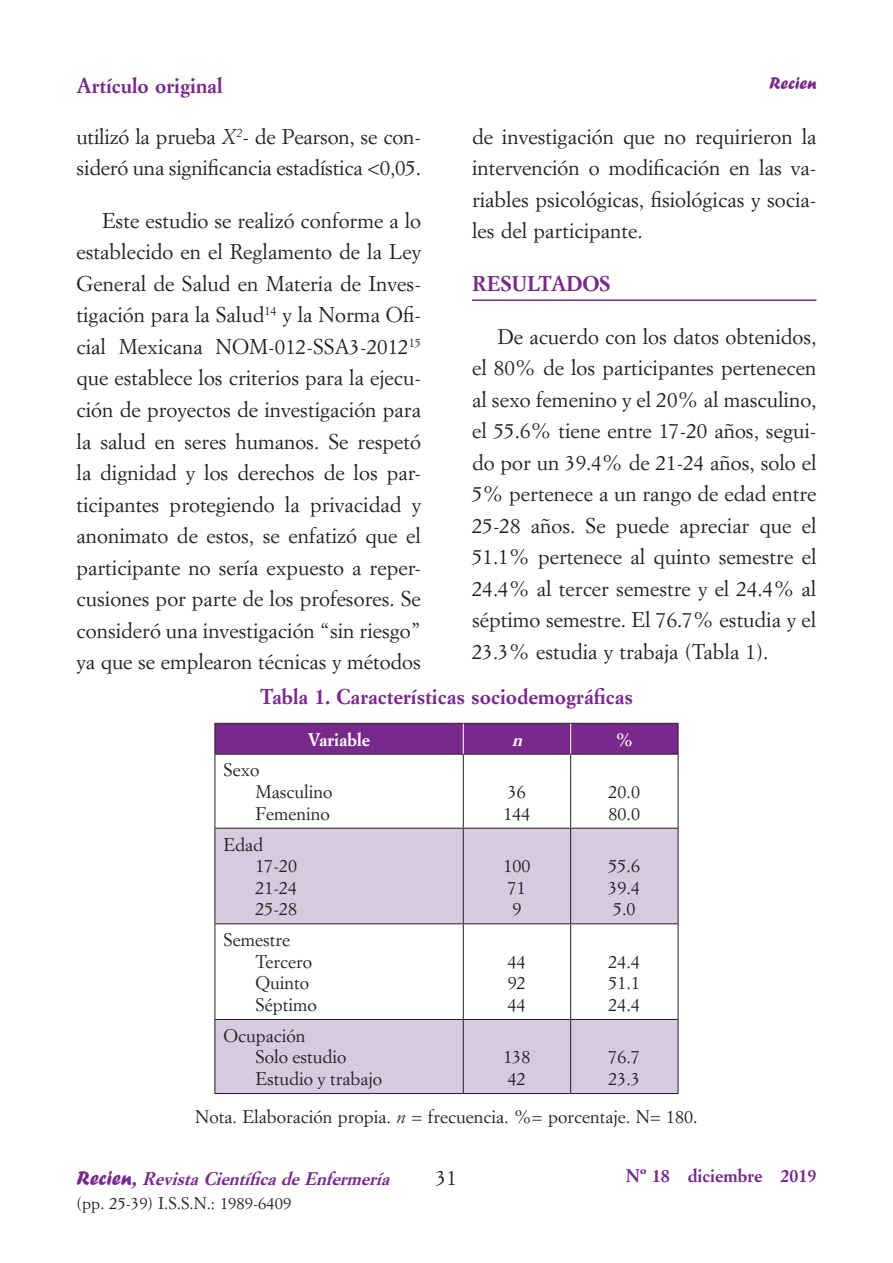
<style>
.page{position:relative;width:893px;height:1263px;background:#fff}
.page>*{position:absolute;margin:0;border:0;box-sizing:border-box;transform-origin:0 0}
.CUERPO_DE_TEXTO{font:21px/31.5px "Simoncini Garamond Std";color:#231f20;text-align:justify}
.TITULO_TABLA{font:700 21px "Simoncini Garamond Std";color:#79298c}
.LADILLO{font:700 21px "Simoncini Garamond Std";color:#79298c}
.NOTAS{font:18px "Simoncini Garamond Std";color:#231f20}
.t1{font:italic 700 18px "Simoncini Garamond Std";color:#79298c}
.t2{font:700 18px "Simoncini Garamond Std";color:#79298c}
.t3{font:700 18px "Simoncini Garamond Std";color:#fff}
.t4{font:18px "Forte";color:#79298c}
.t5{font:italic 700 18px "Simoncini Garamond Std";color:#fff}
.t6{font:16.5px "Simoncini Garamond Std";color:#231f20}
.s1{font-style:italic}
.s2{font-family:"Forte";font-weight:400;font-style:normal;font-size:21px}
.s3{font-size:21px}
</style>
<div class="page">
<hr style="left:472px;top:299px;width:344px;height:2px;background:#79298c">
<div style="left:216px;top:724px;width:462px;height:30px;background:#79298c"></div>
<svg style="left:216px;top:829px;width:462px;height:264px;fill:#d7c9e0"></svg>
<hr style="left:215px;top:723px;width:248px;height:1px;background:#231f20">
<hr style="left:215px;top:724px;width:1px;height:30px;background:#231f20">
<hr style="left:463px;top:723px;width:108px;height:1px;background:#231f20">
<hr style="left:571px;top:723px;width:107px;height:1px;background:#231f20">
<hr style="left:678px;top:724px;width:1px;height:30px;background:#231f20">
<hr style="left:215px;top:754px;width:248px;height:1px;background:#231f20">
<hr style="left:215px;top:754px;width:1px;height:74px;background:#231f20">
<hr style="left:463px;top:754px;width:108px;height:1px;background:#231f20">
<hr style="left:463px;top:754px;width:1px;height:74px;background:#231f20">
<hr style="left:571px;top:754px;width:107px;height:1px;background:#231f20">
<hr style="left:570px;top:754px;width:1px;height:74px;background:#231f20">
<hr style="left:678px;top:754px;width:1px;height:74px;background:#231f20">
<hr style="left:215px;top:828px;width:248px;height:1px;background:#231f20">
<hr style="left:215px;top:828px;width:1px;height:95px;background:#231f20">
<hr style="left:463px;top:828px;width:108px;height:1px;background:#231f20">
<hr style="left:463px;top:828px;width:1px;height:95px;background:#231f20">
<hr style="left:571px;top:828px;width:107px;height:1px;background:#231f20">
<hr style="left:570px;top:828px;width:1px;height:95px;background:#231f20">
<hr style="left:678px;top:828px;width:1px;height:95px;background:#231f20">
<hr style="left:215px;top:923px;width:248px;height:1px;background:#231f20">
<hr style="left:215px;top:924px;width:1px;height:95px;background:#231f20">
<hr style="left:463px;top:923px;width:108px;height:1px;background:#231f20">
<hr style="left:463px;top:924px;width:1px;height:95px;background:#231f20">
<hr style="left:571px;top:923px;width:107px;height:1px;background:#231f20">
<hr style="left:570px;top:924px;width:1px;height:95px;background:#231f20">
<hr style="left:678px;top:924px;width:1px;height:95px;background:#231f20">
<hr style="left:215px;top:1019px;width:248px;height:1px;background:#231f20">
<hr style="left:215px;top:1020px;width:1px;height:73px;background:#231f20">
<hr style="left:463px;top:1019px;width:108px;height:1px;background:#231f20">
<hr style="left:463px;top:1020px;width:1px;height:73px;background:#231f20">
<hr style="left:571px;top:1019px;width:107px;height:1px;background:#231f20">
<hr style="left:570px;top:1020px;width:1px;height:73px;background:#231f20">
<hr style="left:678px;top:1020px;width:1px;height:73px;background:#231f20">
<hr style="left:215px;top:1093px;width:248px;height:1px;background:#231f20">
<hr style="left:463px;top:1093px;width:108px;height:1px;background:#231f20">
<hr style="left:571px;top:1093px;width:107px;height:1px;background:#231f20">
<hr style="left:463px;top:724px;width:1px;height:30px;background:#fff">
<hr style="left:570px;top:724px;width:1px;height:30px;background:#fff">
<p class="TITULO_TABLA" style="left:77px;top:72px;width:147px">Artículo original</p>
<p class="t4" style="left:769px;top:72px;width:49px">Recien</p>
<p class="CUERPO_DE_TEXTO" style="left:77px;top:120px;width:346px">utilizó la prueba <span class="s1">X</span><sup>2</sup>- de Pearson, se con&shy;sideró una significancia estadística &lt;0,05.</p>
<p class="CUERPO_DE_TEXTO" style="left:77px;top:204px;width:346px;text-indent:26px">Este estudio se realizó conforme a lo establecido en el Reglamento de la Ley General de Salud en Materia de Inves&shy;tigación para la Salud<sup>14</sup> y la Norma Ofi&shy;cial Mexicana NOM-012-SSA3-2012<sup>15 </sup>que establece los criterios para la ejecu&shy;ción de proyectos de investigación para la salud en seres humanos. Se respetó la dignidad y los derechos de los par&shy;ticipantes protegiendo la privacidad y anonimato de estos, se enfatizó que el participante no sería expuesto a reper&shy;cusiones por parte de los profesores. Se consideró una investigación “sin riesgo” ya que se emplearon técnicas y métodos</p>
<p class="CUERPO_DE_TEXTO" style="left:472px;top:120px;width:346px">de investigación que no requirieron la intervención o modificación en las va&shy;riables psicológicas, fisiológicas y socia&shy;les del participante.</p>
<p class="LADILLO" style="left:472px;top:270px;width:140px">RESULTADOS</p>
<p class="CUERPO_DE_TEXTO" style="left:472px;top:320px;width:346px;text-indent:26px">De acuerdo con los datos obtenidos, el 80% de los participantes pertenecen al sexo femenino y el 20% al masculino, el 55.6% tiene entre 17-20 años, segui&shy;do por un 39.4% de 21-24 años, solo el 5% pertenece a un rango de edad entre 25-28 años. Se puede apreciar que el 51.1% pertenece al quinto semestre el 24.4% al tercer semestre y el 24.4% al séptimo semestre. El 76.7% estudia y el 23.3% estudia y trabaja (Tabla 1).</p>
<p class="TITULO_TABLA" style="left:260px;top:684px;width:374px">Tabla 1. Características sociodemográficas</p>
<p class="t3" style="left:308px;top:728px;width:64px">Variable</p>
<p class="t5" style="left:512px;top:728px;width:18px">n</p>
<p class="t3" style="left:615px;top:728px;width:19px">%</p>
<p class="NOTAS" style="left:223px;top:759px;width:38px">Sexo</p>
<p class="NOTAS" style="left:255px;top:781px;width:79px">Masculino</p>
<p class="NOTAS" style="left:255px;top:802px;width:76px">Femenino</p>
<p class="NOTAS" style="left:223px;top:833px;width:41px">Edad</p>
<p class="NOTAS" style="left:255px;top:855px;width:43px">17-20</p>
<p class="NOTAS" style="left:255px;top:876px;width:43px">21-24</p>
<p class="NOTAS" style="left:255px;top:898px;width:43px">25-28</p>
<p class="NOTAS" style="left:223px;top:929px;width:68px">Semestre</p>
<p class="NOTAS" style="left:255px;top:950px;width:58px">Tercero</p>
<p class="NOTAS" style="left:255px;top:972px;width:55px">Quinto</p>
<p class="NOTAS" style="left:255px;top:994px;width:63px">Séptimo</p>
<p class="NOTAS" style="left:508px;top:781px;width:19px">36</p>
<p class="NOTAS" style="left:503px;top:802px;width:28px">144</p>
<p class="NOTAS" style="left:503px;top:855px;width:28px">100</p>
<p class="NOTAS" style="left:508px;top:876px;width:19px">71</p>
<p class="NOTAS" style="left:512px;top:898px;width:10px">9</p>
<p class="NOTAS" style="left:508px;top:950px;width:19px">44</p>
<p class="NOTAS" style="left:508px;top:972px;width:19px">92</p>
<p class="NOTAS" style="left:508px;top:994px;width:19px">44</p>
<p class="NOTAS" style="left:609px;top:781px;width:33px">20.0</p>
<p class="NOTAS" style="left:609px;top:802px;width:33px">80.0</p>
<p class="NOTAS" style="left:609px;top:855px;width:33px">55.6</p>
<p class="NOTAS" style="left:609px;top:876px;width:33px">39.4</p>
<p class="NOTAS" style="left:613px;top:898px;width:24px">5.0</p>
<p class="NOTAS" style="left:609px;top:950px;width:33px">24.4</p>
<p class="NOTAS" style="left:609px;top:972px;width:33px">51.1</p>
<p class="NOTAS" style="left:609px;top:994px;width:33px">24.4</p>
<p class="NOTAS" style="left:223px;top:1024px;width:84px">Ocupación</p>
<p class="NOTAS" style="left:255px;top:1046px;width:93px">Solo estudio</p>
<p class="NOTAS" style="left:255px;top:1068px;width:128px">Estudio y trabajo</p>
<p class="NOTAS" style="left:609px;top:1046px;width:33px">76.7</p>
<p class="NOTAS" style="left:609px;top:1068px;width:33px">23.3</p>
<p class="NOTAS" style="left:195px;top:1106px;width:504px">Nota. Elaboración propia. <span class="s1">n</span> = frecuencia. %= porcentaje. N= 180.</p>
<p class="NOTAS" style="left:503px;top:1046px;width:28px">138</p>
<p class="NOTAS" style="left:508px;top:1068px;width:19px">42</p>
<p class="t1" style="left:77px;top:1167px;width:320px"><span class="s2">R e c i e n</span> <span class="s3">,</span>RevistaCientíficadeEnfermería</p>
<p class="CUERPO_DE_TEXTO" style="left:436px;top:1161px;width:22px">31</p>
<p class="t6" style="left:77px;top:1193px;width:216px">(pp. 25-39) I.S.S.N.: 1989-6409</p>
<p class="t2" style="left:626px;top:1165px;width:192px">Nº 18 diciembre 2019</p>
</div>
